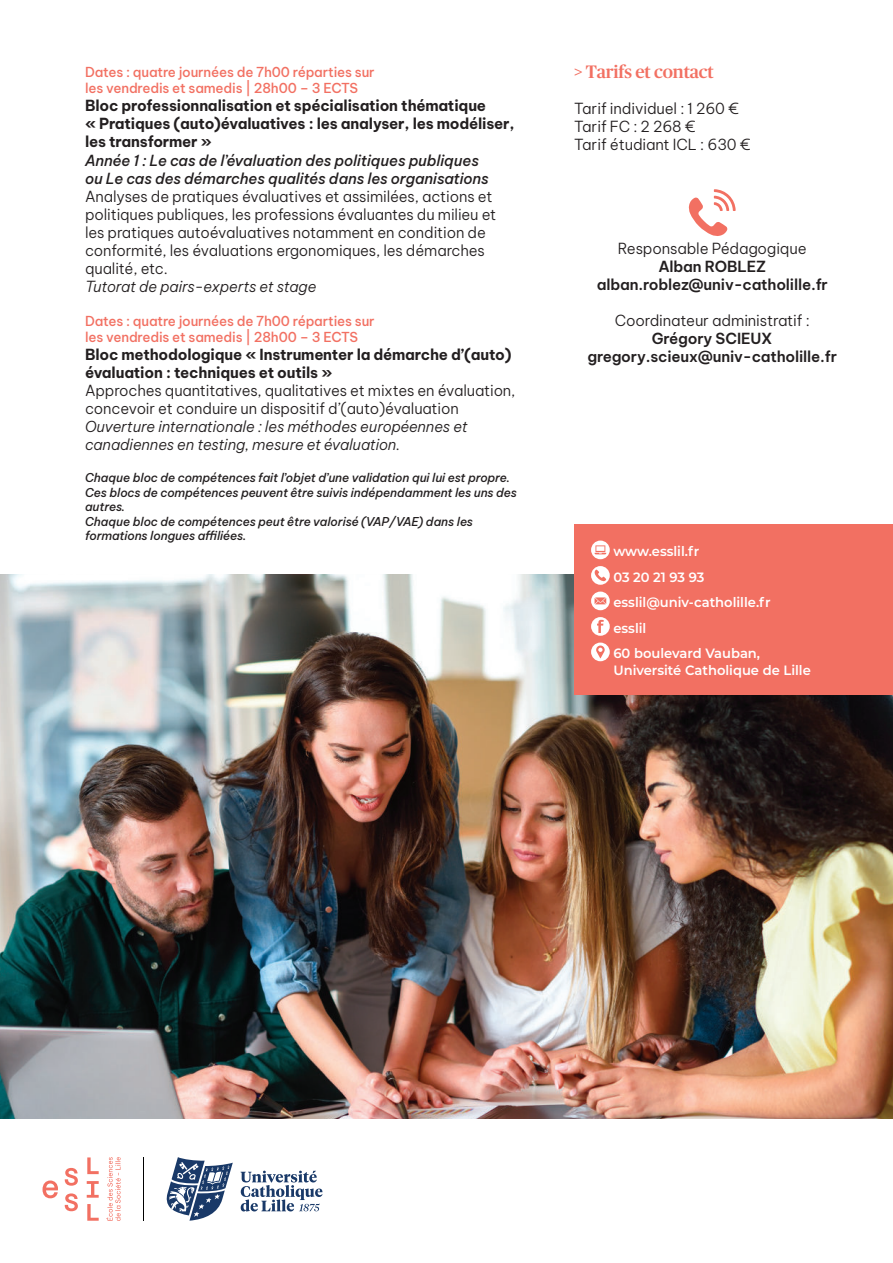
<style>
.page{position:relative;width:893px;height:1263px;background:#fff}
.page>*{position:absolute;margin:0;border:0;box-sizing:border-box;transform-origin:0 0}
.t1{font:500 18px "Publico Headline";letter-spacing:-.01em;color:#f27062}
.t2{font:300 15px/18px "Be Vietnam Pro";letter-spacing:-.01em;color:#231f20}
.t3{font:700 15px/18px "Be Vietnam Pro";letter-spacing:-.01em;color:#231f20}
.t4{font:italic 300 15px/18px "Be Vietnam Pro";letter-spacing:-.01em;color:#231f20}
.t5{font:italic 500 15px/18px "Be Vietnam Pro";letter-spacing:-.01em;color:#231f20}
.t6{font:600 15px/18px "Be Vietnam Pro";letter-spacing:-.01em;color:#231f20;text-align:center}
.t7{font:500 13.5px/16.2px "Be Vietnam Pro";letter-spacing:-.01em;color:#f27062}
.t8{font:600 13.5px/25.5px "Montserrat";color:#fff}
.t9{font:italic 500 12px/14.4px "Be Vietnam Pro";letter-spacing:-.01em;color:#231f20}
</style>
<div class="page">
<img style="left:0;top:574px;width:893px;height:544px">
<div style="left:574px;top:524px;width:319px;height:170px;background:#f27062"></div>
<svg style="left:591px;top:541px;width:19px;height:18px"></svg>
<svg style="left:595px;top:545px;width:11px;height:9px"></svg>
<svg style="left:591px;top:566px;width:19px;height:19px"></svg>
<svg style="left:594px;top:570px;width:12px;height:11px"></svg>
<svg style="left:591px;top:592px;width:19px;height:18px"></svg>
<svg style="left:595px;top:597px;width:11px;height:7px"></svg>
<svg style="left:591px;top:617px;width:19px;height:19px"></svg>
<svg style="left:597px;top:620px;width:7px;height:13px"></svg>
<div style="left:591px;top:643px;width:19px;height:18px;background:#fff;border-radius:50%"></div>
<svg style="left:596px;top:645px;width:9px;height:13px"></svg>
<svg style="left:166px;top:1157px;width:67px;height:64px"></svg>
<svg style="left:241px;top:1171px;width:81px;height:40px"></svg>
<hr style="left:144px;top:1157px;width:1px;height:64px;background:#000">
<svg style="left:43px;top:1157px;width:78px;height:64px"></svg>
<svg style="left:688px;top:189px;width:48px;height:47px"></svg>
<p class="t7" style="left:85px;top:64px;width:291px">Dates : quatre journées de 7h00 réparties sur les vendredis et samedis | 28h00 – 3 ECTS</p>
<p class="t3" style="left:85px;top:98px;width:431px">Bloc professionnalisation et spécialisation thématique<br>« Pratiques (auto)évaluatives : les analyser, les modéliser, les transformer »</p>
<p class="t5" style="left:85px;top:152px;width:405px">Année 1 : Le cas de l’évaluation des politiques publiques ou Le cas des démarches qualités dans les organisations</p>
<p class="t2" style="left:85px;top:188px;width:413px">Analyses de pratiques évaluatives et assimilées, actions et politiques publiques, les professions évaluantes du milieu et les pratiques autoévaluatives notamment en condition de conformité, les évaluations ergonomiques, les démarches qualité, etc.</p>
<p class="t4" style="left:85px;top:277px;width:233px">Tutorat de pairs-experts et stage</p>
<p class="t7" style="left:85px;top:313px;width:291px">Dates : quatre journées de 7h00 réparties sur les vendredis et samedis | 28h00 – 3 ECTS</p>
<p class="t3" style="left:85px;top:346px;width:428px">Bloc methodologique « Instrumenter la démarche d’(auto) évaluation : techniques et outils »</p>
<p class="t2" style="left:85px;top:380px;width:432px">Approches quantitatives, qualitatives et mixtes en évaluation, concevoir et conduire un dispositif d’(auto)évaluation</p>
<p class="t4" style="left:85px;top:417px;width:384px">Ouverture internationale : les méthodes européennes et canadiennes en testing, mesure et évaluation.</p>
<p class="t9" style="left:85px;top:471px;width:433px">Chaque bloc de compétences fait l’objet d’une validation qui lui est propre.<br>Ces blocs de compétences peuvent être suivis indépendamment les uns des autres.<br>Chaque bloc de compétences peut être valorisé (VAP/VAE) dans les formations longues affiliées.</p>
<p class="t1" style="left:574px;top:63px;width:141px">&gt; Tarifs et contact</p>
<p class="t2" style="left:574px;top:100px;width:178px">Tarif individuel : 1 260 €<br>Tarif FC : 2 268 €<br>Tarif étudiant ICL : 630 €</p>
<p class="t2" style="left:618px;top:238px;width:190px">Responsable Pédagogique</p>
<p class="t6" style="left:597px;top:259px;width:233px">Alban ROBLEZ alban.roblez@univ-catholille.fr</p>
<p class="t2" style="left:615px;top:312px;width:197px">Coordinateur administratif :</p>
<p class="t6" style="left:588px;top:331px;width:251px">Grégory SCIEUX gregory.scieux@univ-catholille.fr</p>
<p class="t8" style="left:613px;top:540px;width:159px">www.esslil.fr<br>03 20 21 93 93 esslil@univ-catholille.fr esslil<br>60 boulevard Vauban,</p>
<p class="t8" style="left:613px;top:658px;width:199px">Université Catholique de Lille</p>
</div>
